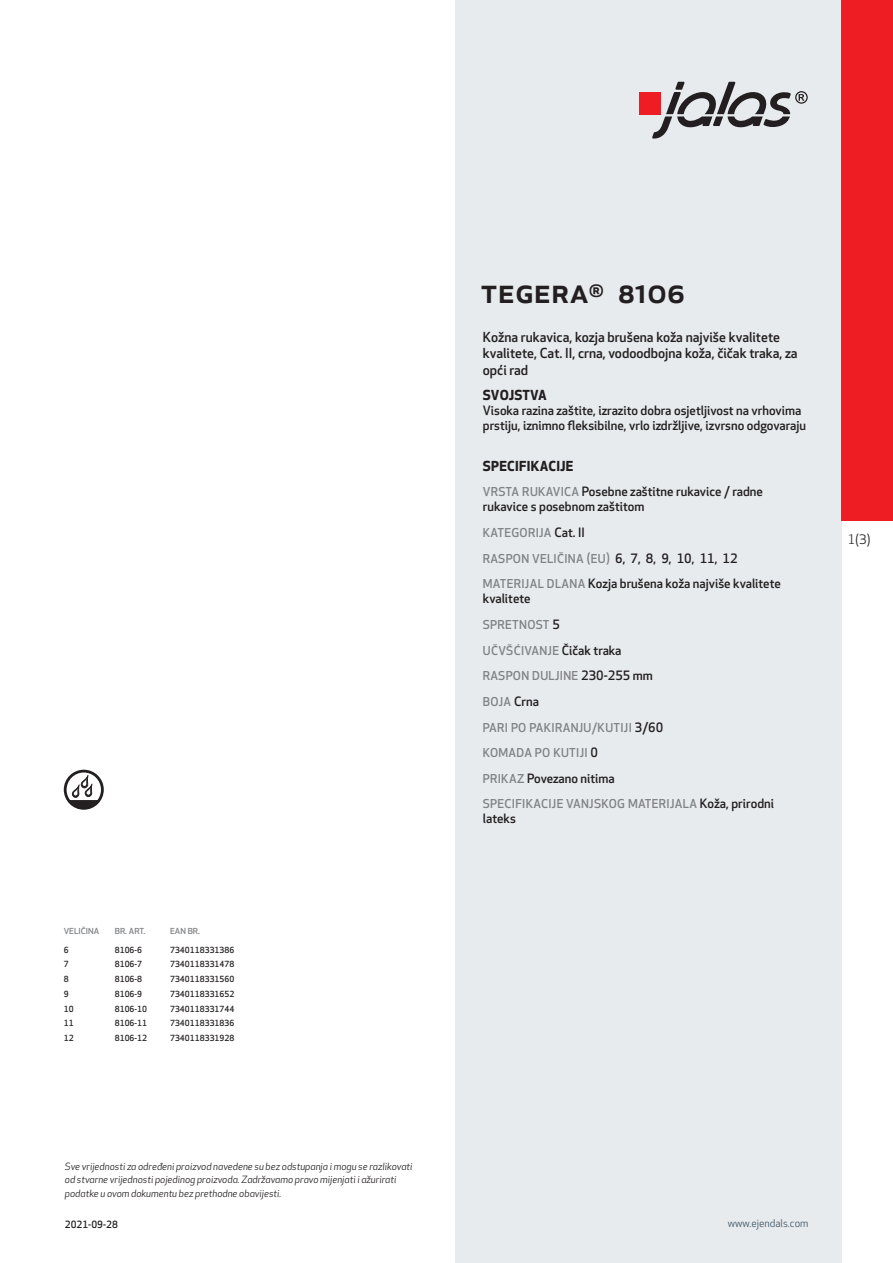
<style>
.page{position:relative;width:893px;height:1263px;background:#fff}
.page>*{position:absolute;margin:0;border:0;box-sizing:border-box;transform-origin:0 0}
.prodname{font:500 34.5px "Apex New";color:#231f20}
.Funktion_body{font:500 13.5px/16.5px "Apex New";color:#231f20}
.Funktion_body-2{font:700 13.5px "Apex New";letter-spacing:.025em;color:#231f20}
.Funktion_body-3{font:700 13.5px "Apex New";letter-spacing:.005em;color:#231f20}
.t1{font:12.75px "Apex New";color:#231f20}
.Funktion_body-4{font:500 12.6px/15px "Apex New";color:#231f20}
.Funktion_body-5{font:500 12px "Apex New";letter-spacing:.025em;color:#808285}
.t2{font:10.5px "Apex New";color:#405968}
.t3{font:italic 9.75px/13.5px "Apex New";color:#231f20}
.t4{font:500 9.75px "Apex New";color:#231f20}
.ArticleTable_body{font:500 8.25px "Apex New";color:#231f20}
.ArticeTable_header{font:500 8.1px "Apex New";color:#808285;scale:1.06 1}
.s1{font-size:12px;color:#808285}
.s2{font-size:12.6px;color:#231f20}
</style>
<div class="page">
<div style="left:455px;top:0;width:387px;height:1263px;background:#e8ebee"></div>
<div style="left:842px;top:0;width:51px;height:520px;background:#ee1d23"></div>
<div style="left:639px;top:92px;width:22px;height:22px;background:#ee1d23"></div>
<svg style="left:652px;top:82px;width:156px;height:57px"></svg>
<svg style="left:64px;top:770px;width:40px;height:40px"></svg>
<p class="ArticeTable_header" style="left:64px;top:925px;width:35px">VELIČINA</p>
<p class="ArticeTable_header" style="left:115px;top:925px;width:30px">BR. ART.</p>
<p class="ArticeTable_header" style="left:170px;top:925px;width:30px">EAN BR.</p>
<p class="ArticleTable_body" style="left:64px;top:944px;width:6px">6</p>
<p class="ArticleTable_body" style="left:115px;top:944px;width:29px">8106-6</p>
<p class="ArticleTable_body" style="left:170px;top:944px;width:66px">7340118331386</p>
<p class="ArticleTable_body" style="left:64px;top:959px;width:6px">7</p>
<p class="ArticleTable_body" style="left:115px;top:959px;width:29px">8106-7</p>
<p class="ArticleTable_body" style="left:170px;top:959px;width:66px">7340118331478</p>
<p class="ArticleTable_body" style="left:64px;top:973px;width:6px">8</p>
<p class="ArticleTable_body" style="left:115px;top:973px;width:29px">8106-8</p>
<p class="ArticleTable_body" style="left:170px;top:973px;width:66px">7340118331560</p>
<p class="ArticleTable_body" style="left:64px;top:988px;width:6px">9</p>
<p class="ArticleTable_body" style="left:115px;top:988px;width:29px">8106-9</p>
<p class="ArticleTable_body" style="left:170px;top:988px;width:66px">7340118331652</p>
<p class="ArticleTable_body" style="left:64px;top:1003px;width:11px">10</p>
<p class="ArticleTable_body" style="left:115px;top:1003px;width:34px">8106-10</p>
<p class="ArticleTable_body" style="left:170px;top:1003px;width:66px">7340118331744</p>
<p class="ArticleTable_body" style="left:64px;top:1018px;width:11px">11</p>
<p class="ArticleTable_body" style="left:115px;top:1018px;width:34px">8106-11</p>
<p class="ArticleTable_body" style="left:170px;top:1018px;width:66px">7340118331836</p>
<p class="ArticleTable_body" style="left:64px;top:1032px;width:11px">12</p>
<p class="ArticleTable_body" style="left:115px;top:1032px;width:34px">8106-12</p>
<p class="ArticleTable_body" style="left:170px;top:1032px;width:66px">7340118331928</p>
<p class="t3" style="left:65px;top:1159px;width:349px">Sve vrijednosti za određeni proizvod navedene su bez odstupanja i mogu se razlikovati od stvarne vrijednosti pojedinog proizvoda. Zadržavamo pravo mijenjati i ažurirati podatke u ovom dokumentu bez prethodne obavijesti.</p>
<p class="t4" style="left:65px;top:1218px;width:54px">2021-09-28</p>
<p class="prodname" style="left:480px;top:267px;width:206px">TEGERA<sup>®</sup> 8106</p>
<p class="Funktion_body" style="left:483px;top:328px;width:316px">Kožna rukavica, kozja brušena koža najviše kvalitete kvalitete, Cat. II, crna, vodoodbojna koža, čičak traka, za opći rad</p>
<p class="Funktion_body-3" style="left:483px;top:385px;width:65px">SVOJSTVA</p>
<p class="Funktion_body-4" style="left:483px;top:403px;width:325px">Visoka razina zaštite, izrazito dobra osjetljivost na vrhovima prstiju, iznimno fleksibilne, vrlo izdržljive, izvrsno odgovaraju</p>
<p class="Funktion_body-2" style="left:483px;top:456px;width:92px">SPECIFIKACIJE</p>
<p class="Funktion_body-4" style="left:483px;top:484px;width:282px"><span class="s1">VRSTA RUKAVICA</span> Posebne zaštitne rukavice / radne rukavice s posebnom zaštitom</p>
<p class="Funktion_body-5" style="left:483px;top:525px;width:104px">KATEGORIJA <span class="s2">Cat. II</span></p>
<p class="Funktion_body-5" style="left:483px;top:550px;width:256px">RASPON VELIČINA (EU) <span class="s2">6, 7, 8, 9, 10, 11, 12</span></p>
<p class="Funktion_body-4" style="left:483px;top:576px;width:300px"><span class="s1">MATERIJAL DLANA</span> Kozja brušena koža najviše kvalitete kvalitete</p>
<p class="Funktion_body-5" style="left:483px;top:617px;width:79px">SPRETNOST <span class="s2">5</span></p>
<p class="Funktion_body-5" style="left:483px;top:642px;width:140px">UČVŠĆIVANJE <span class="s2">Čičak traka</span></p>
<p class="Funktion_body-5" style="left:483px;top:668px;width:172px">RASPON DULJINE <span class="s2">230-255 mm</span></p>
<p class="Funktion_body-5" style="left:483px;top:693px;width:58px">BOJA <span class="s2">Crna</span></p>
<p class="Funktion_body-5" style="left:483px;top:719px;width:182px">PARI PO PAKIRANJU/KUTIJI <span class="s2">3/60</span></p>
<p class="Funktion_body-5" style="left:483px;top:745px;width:117px">KOMADA PO KUTIJI <span class="s2">0</span></p>
<p class="Funktion_body-4" style="left:483px;top:770px;width:133px"><span class="s1">PRIKAZ</span> Povezano nitima</p>
<p class="Funktion_body-5" style="left:483px;top:796px;width:293px">SPECIFIKACIJE VANJSKOG MATERIJALA <span class="s2">Koža, prirodni</span></p>
<p class="Funktion_body-4" style="left:483px;top:811px;width:35px">lateks</p>
<p class="t1" style="left:848px;top:531px;width:24px">1(3)</p>
<p class="t2" style="left:728px;top:1217px;width:82px">www.ejendals.com</p>
</div>
